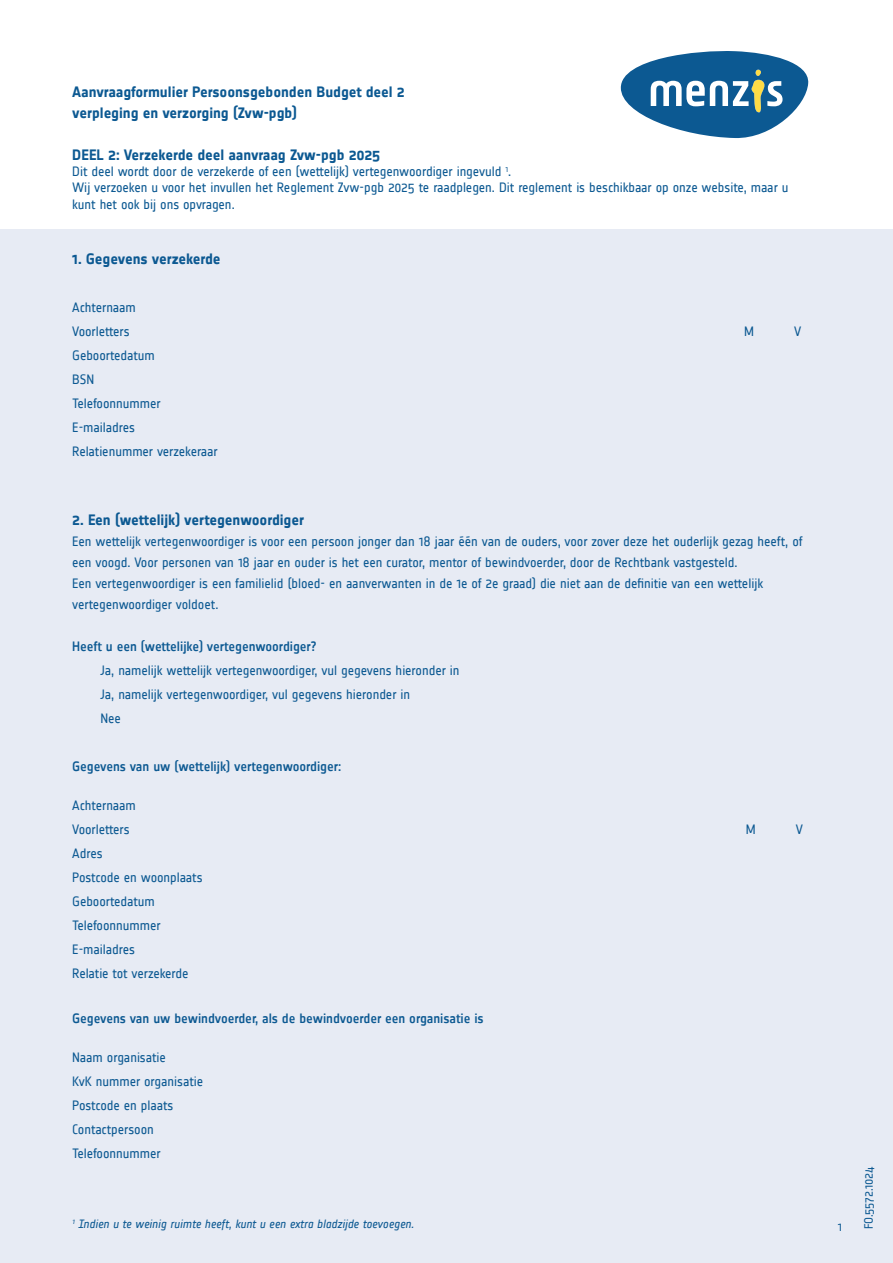
<style>
.page{position:relative;width:893px;height:1263px;background:#fff}
.page>*{position:absolute;margin:0;border:0;box-sizing:border-box;transform-origin:0 0}
.Kopjes{font:700 15px "Notes";letter-spacing:-.005em;color:#0c5992}
.plat_met_14_p_interlinie{font:13.5px/21px "Notes";letter-spacing:-.005em;color:#0c5992}
.Basistekst{font:13.5px/16.2px "Notes";letter-spacing:-.005em;color:#0c5992}
.subkopje{font:500 13.5px "Notes";letter-spacing:-.005em;color:#0c5992}
.voetnoot{font:italic 12px "Notes";letter-spacing:-.005em;color:#0c5992}
.tussenkop{font:12px "Notes";letter-spacing:-.01em;color:#0c5992}
</style>
<div class="page">
<svg style="left:621px;top:51px;width:187px;height:87px"></svg>
<div style="left:0;top:230px;width:893px;height:1033px;background:#e7ebf4"></div>
<p class="Kopjes" style="left:72px;top:83px;width:334px">Aanvraagformulier Persoonsgebonden Budget deel 2</p>
<p class="Kopjes" style="left:72px;top:104px;width:226px">verpleging en verzorging (Zvw-pgb)</p>
<p class="Kopjes" style="left:72px;top:146px;width:310px">DEEL 2: Verzekerde deel aanvraag Zvw-pgb 2025</p>
<p class="Basistekst" style="left:72px;top:164px;width:440px">Dit deel wordt door de verzekerde of een (wettelijk) vertegenwoordiger ingevuld <sup>1</sup>.</p>
<p class="Basistekst" style="left:72px;top:180px;width:718px">Wij verzoeken u voor het invullen het Reglement Zvw-pgb 2025 te raadplegen. Dit reglement is beschikbaar op onze website, maar u kunt het ook bij ons opvragen.</p>
<p class="Kopjes" style="left:72px;top:250px;width:150px">1. Gegevens verzekerde</p>
<p class="Basistekst" style="left:72px;top:299px;width:65px">Achternaam</p>
<p class="Basistekst" style="left:72px;top:323px;width:59px">Voorletters</p>
<p class="Basistekst" style="left:744px;top:323px;width:11px">M</p>
<p class="Basistekst" style="left:794px;top:323px;width:9px">V</p>
<p class="Basistekst" style="left:72px;top:347px;width:84px">Geboortedatum</p>
<p class="Basistekst" style="left:72px;top:371px;width:24px">BSN</p>
<p class="Basistekst" style="left:72px;top:395px;width:90px">Telefoonnummer</p>
<p class="Basistekst" style="left:72px;top:419px;width:64px">E-mailadres</p>
<p class="Basistekst" style="left:72px;top:443px;width:147px">Relatienummer verzekeraar</p>
<p class="Kopjes" style="left:72px;top:511px;width:233px">2. Een (wettelijk) vertegenwoordiger</p>
<p class="plat_met_14_p_interlinie" style="left:72px;top:531px;width:732px">Een wettelijk vertegenwoordiger is voor een persoon jonger dan 18 jaar één van de ouders, voor zover deze het ouderlijk gezag heeft, of een voogd. Voor personen van 18 jaar en ouder is het een curator, mentor of bewindvoerder, door de Rechtbank vastgesteld.</p>
<p class="plat_met_14_p_interlinie" style="left:72px;top:573px;width:692px">Een vertegenwoordiger is een familielid (bloed- en aanverwanten in de 1e of 2e graad) die niet aan de definitie van een wettelijk vertegenwoordiger voldoet.</p>
<p class="subkopje" style="left:72px;top:639px;width:246px">Heeft u een (wettelijke) vertegenwoordiger?</p>
<p class="plat_met_14_p_interlinie" style="left:100px;top:660px;width:361px">Ja, namelijk wettelijk vertegenwoordiger, vul gegevens hieronder in</p>
<p class="plat_met_14_p_interlinie" style="left:100px;top:684px;width:311px">Ja, namelijk vertegenwoordiger, vul gegevens hieronder in</p>
<p class="plat_met_14_p_interlinie" style="left:100px;top:708px;width:22px">Nee</p>
<p class="subkopje" style="left:72px;top:759px;width:271px">Gegevens van uw (wettelijk) vertegenwoordiger:</p>
<p class="Basistekst" style="left:72px;top:797px;width:65px">Achternaam</p>
<p class="Basistekst" style="left:72px;top:821px;width:59px">Voorletters</p>
<p class="Basistekst" style="left:746px;top:821px;width:11px">M</p>
<p class="Basistekst" style="left:796px;top:821px;width:9px">V</p>
<p class="Basistekst" style="left:72px;top:845px;width:32px">Adres</p>
<p class="Basistekst" style="left:72px;top:869px;width:132px">Postcode en woonplaats</p>
<p class="Basistekst" style="left:72px;top:893px;width:84px">Geboortedatum</p>
<p class="Basistekst" style="left:72px;top:917px;width:90px">Telefoonnummer</p>
<p class="Basistekst" style="left:72px;top:941px;width:64px">E-mailadres</p>
<p class="Basistekst" style="left:72px;top:965px;width:118px">Relatie tot verzekerde</p>
<p class="subkopje" style="left:72px;top:1011px;width:413px">Gegevens van uw bewindvoerder, als de bewindvoerder een organisatie is</p>
<p class="plat_met_14_p_interlinie" style="left:72px;top:1045px;width:132px;line-height:24px">Naam organisatie<br>KvK nummer organisatie</p>
<p class="plat_met_14_p_interlinie" style="left:72px;top:1095px;width:103px">Postcode en plaats</p>
<p class="plat_met_14_p_interlinie" style="left:72px;top:1119px;width:83px">Contactpersoon</p>
<p class="plat_met_14_p_interlinie" style="left:72px;top:1143px;width:90px">Telefoonnummer</p>
<p class="voetnoot" style="left:72px;top:1218px;width:343px"><sup>1</sup> Indien u te weinig ruimte heeft, kunt u een extra bladzijde toevoegen.</p>
<p class="tussenkop" style="left:838px;top:1221px;width:6px">1</p>
<p class="tussenkop" style="left:862px;top:1229px;width:65px;rotate:-90deg">FO.5572.1024</p>
</div>
